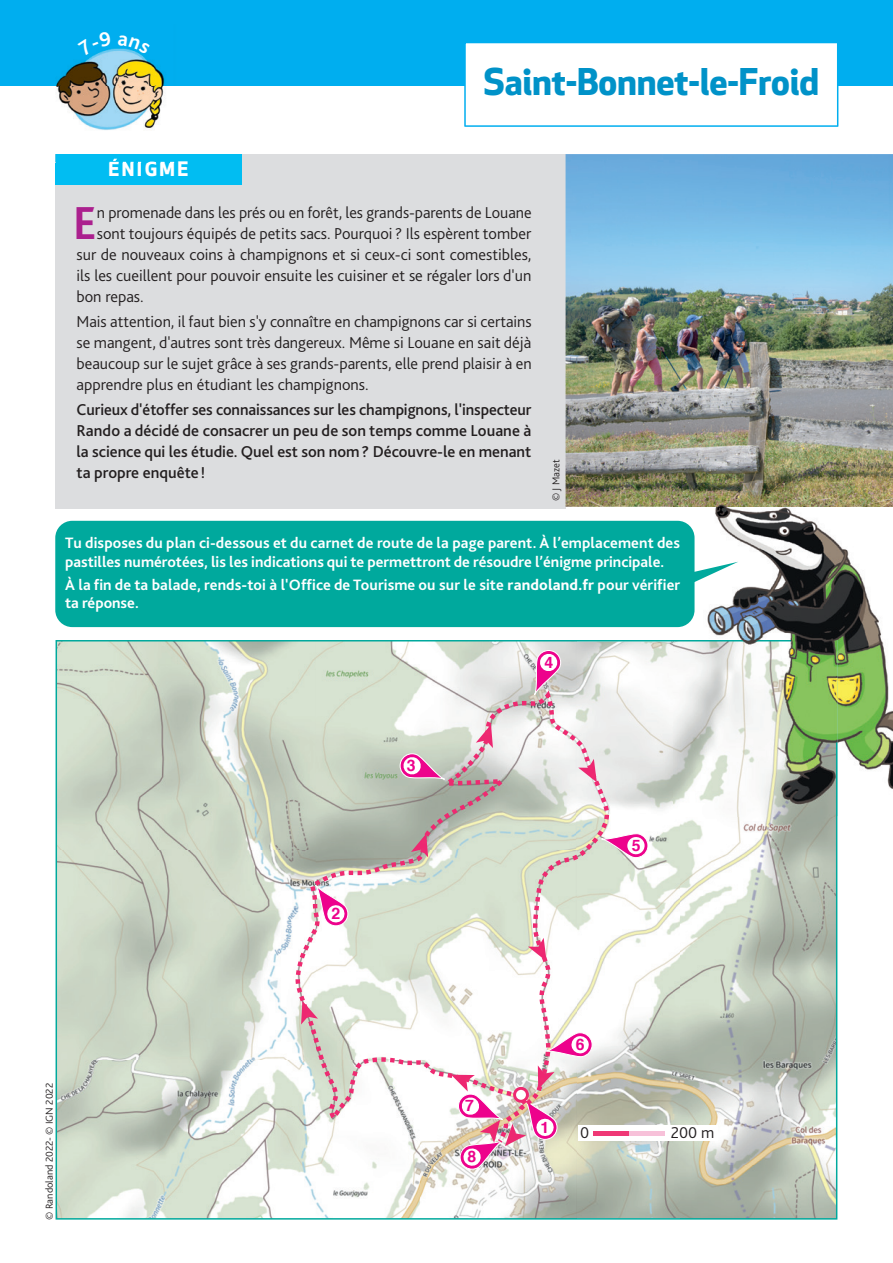
<style>
.page{position:relative;width:893px;height:1263px;background:#fff}
.page>*{position:absolute;margin:0;border:0;box-sizing:border-box;transform-origin:0 0}
.t1{font:700 48.3px "Bliss 2";color:#ab208e}
.t2{font:700 36px "Apex New";letter-spacing:-.005em;color:#0092c8}
.t3{font:700 19.5px "Apex New";letter-spacing:.125em;color:#fff}
.t4{font:300 16.5px/21px "Bliss 2";color:#231f20;text-align:justify}
.t5{font:500 16.5px/21px "Bliss 2";color:#231f20;text-align:justify}
.t6{font:700 15.75px/18.8px "Bliss 2";letter-spacing:.005em;color:#fff}
.t7{font:700 15.75px "Helvetica";color:#ed028c}
.t8{font:300 10.5px "Bliss 2";color:#231f20}
.s1{font-weight:800}
</style>
<div class="page">
<div style="left:0;top:0;width:893px;height:85px;background:#00aeef"></div>
<svg style="left:464px;top:43px;width:374px;height:84px"></svg>
<div style="left:55px;top:154px;width:511px;height:354px;background:#dcdddf"></div>
<div style="left:55px;top:154px;width:187px;height:30px;background:#01bdf2"></div>
<img style="left:39px;top:48px;width:138px;height:82px">
<img style="left:109px;top:159px;width:65px;height:3px">
<img style="left:566px;top:154px;width:327px;height:353px">
<svg style="left:56px;top:640px;width:781px;height:579px"></svg>
<img style="left:673px;top:484px;width:220px;height:332px">
<img style="left:673px;top:640px;width:164px;height:176px">
<svg style="left:694px;top:562px;width:44px;height:36px"></svg>
<div style="left:55px;top:521px;width:639px;height:106px;background:#00a99d;border-radius:17px"></div>
<svg style="left:78px;top:48px;width:34px;height:8px"></svg>
<svg style="left:118px;top:48px;width:32px;height:6px"></svg>
<p class="t3" style="left:108px;top:155px;width:81px">ÉNIGME</p>
<h2 class="t2" style="left:484px;top:56px;width:337px">Saint-Bonnet-le-Froid</h2>
<h1 class="t1" style="left:73px;top:193px;width:26px">E</h1>
<p class="t4" style="left:97px;top:201px;width:436px">n promenade dans les prés ou en forêt, les grands-parents de Louane</p>
<p class="t4" style="left:97px;top:222px;width:436px">sont toujours équipés de petits sacs. Pourquoi ? Ils espèrent tomber</p>
<p class="t4" style="left:77px;top:243px;width:456px">sur de nouveaux coins à champignons et si ceux-ci sont comestibles,</p>
<p class="t4" style="left:77px;top:264px;width:456px">ils les cueillent pour pouvoir ensuite les cuisiner et se régaler lors d'un</p>
<p class="t4" style="left:77px;top:285px;width:69px">bon repas.</p>
<p class="t4" style="left:77px;top:311px;width:457px">Mais attention, il faut bien s'y connaître en champignons car si certains se mangent, d'autres sont très dangereux. Même si Louane en sait déjà beaucoup sur le sujet grâce à ses grands-parents, elle prend plaisir à en apprendre plus en étudiant les champignons.</p>
<p class="t5" style="left:77px;top:399px;width:456px">Curieux d'étoffer ses connaissances sur les champignons, l'inspecteur Rando a décidé de consacrer un peu de son temps comme Louane à la science qui les étudie. Quel est son nom ? Découvre-le en menant ta propre enquête !</p>
<p class="t8" style="left:549px;top:501px;width:42px;rotate:-90deg">© J Mazet</p>
<p class="t6" style="left:65px;top:533px;width:616px">Tu disposes du plan ci-dessous et du carnet de route de la page parent. À l’emplacement des pastilles numérotées, lis les indications qui te permettront de résoudre l’énigme principale.</p>
<p class="t6" style="left:65px;top:575px;width:617px">À la fin de ta balade, rends-toi à l'Office de Tourisme ou sur le site <span class="s1">randoland.fr</span> pour vérifier ta réponse.</p>
<p class="t7" style="left:331px;top:901px;width:10px">2</p>
<p class="t7" style="left:407px;top:753px;width:10px">3</p>
<p class="t7" style="left:544px;top:649px;width:10px">4</p>
<p class="t7" style="left:632px;top:833px;width:10px">5</p>
<p class="t8" style="left:43px;top:1219px;width:138px;rotate:-90deg">© Randoland 2022- © IGN 2022</p>
<p class="t7" style="left:465px;top:1093px;width:10px">7</p>
<p class="t7" style="left:467px;top:1144px;width:10px">8</p>
<p class="t7" style="left:541px;top:1115px;width:10px">1</p>
<p class="t7" style="left:576px;top:1032px;width:10px">6</p>
<p class="t4" style="left:580px;top:1122px;width:11px">0</p>
<p class="t4" style="left:671px;top:1122px;width:45px">200 m</p>
</div>
